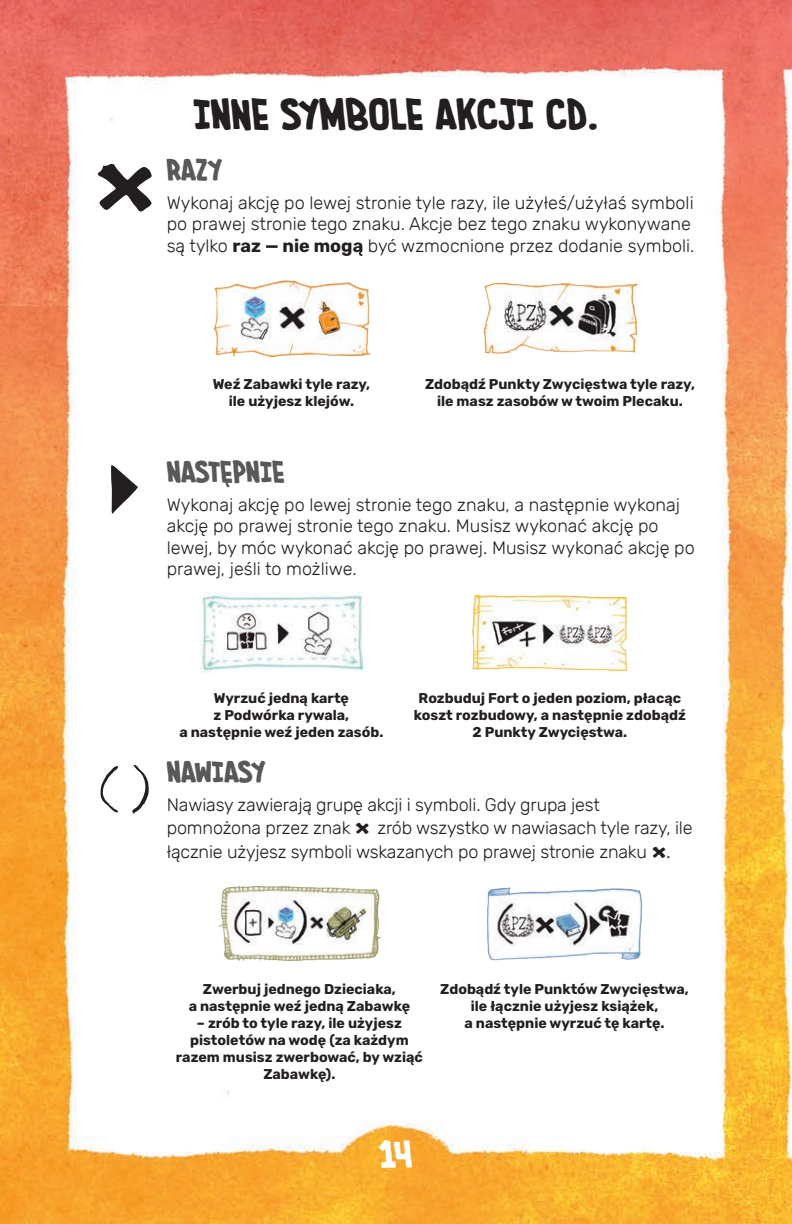
<style>
.page{position:relative;width:792px;height:1224px;background:#fff}
.page>*{position:absolute;margin:0;border:0;box-sizing:border-box;transform-origin:0 0}
.t1{font:700 35.8px "Imaginary Friend BB";color:#231f20}
.t2{font:700 32px "Imaginary Friend BB";color:#fff}
.Subheader_B{font:700 25px "Imaginary Friend BB";color:#57585a}
.Body{font:300 18px/21.6px "Rubik";color:#231f20}
.Image_Caption{font:700 14.2px/17px "Rubik";color:#231f20;text-align:center}
.s1{font-weight:700}
.s2{font-family:"Fort Icons";font-weight:400;font-size:19.6px}
.s3{font-size:19.6px}
</style>
<div class="page">
<img style="left:0;top:0;width:792px;height:1224px">
<svg style="left:97px;top:163px;width:55px;height:49px"></svg>
<img style="left:210px;top:278px;width:162px;height:80px">
<img style="left:481px;top:279px;width:158px;height:78px">
<svg style="left:111px;top:465px;width:27px;height:49px"></svg>
<img style="left:200px;top:593px;width:162px;height:80px">
<img style="left:471px;top:594px;width:158px;height:77px">
<svg style="left:132px;top:765px;width:17px;height:49px"></svg>
<svg style="left:100px;top:766px;width:18px;height:47px"></svg>
<img style="left:218px;top:884px;width:162px;height:80px">
<img style="left:486px;top:885px;width:157px;height:78px">
<p class="t1" style="left:193px;top:88px;width:406px">INNE SYMBOLE AKCJI CD.</p>
<p class="Subheader_B" style="left:167px;top:151px;width:57px">RAZY</p>
<p class="Body" style="left:167px;top:192px;width:529px">Wykonaj akcję po lewej stronie tyle razy, ile użyłeś/użyłaś symboli po prawej stronie tego znaku. Akcje bez tego znaku wykonywane są tylko <span class="s1">raz — nie mogą</span> być wzmocnione przez dodanie symboli.</p>
<p class="Image_Caption" style="left:213px;top:376px;width:159px">Weź Zabawki tyle razy, ile użyjesz klejów.</p>
<p class="Image_Caption" style="left:425px;top:376px;width:271px">Zdobądź Punkty Zwycięstwa tyle razy, ile masz zasobów w twoim Plecaku.</p>
<p class="Subheader_B" style="left:167px;top:453px;width:119px">NASTĘPNIE</p>
<p class="Body" style="left:167px;top:494px;width:530px">Wykonaj akcję po lewej stronie tego znaku, a następnie wykonaj akcję po prawej stronie tego znaku. Musisz wykonać akcję po lewej, by móc wykonać akcję po prawej. Musisz wykonać akcję po prawej, jeśli to możliwe.</p>
<p class="Image_Caption" style="left:179px;top:690px;width:206px">Wyrzuć jedną kartę<br>z Podwórka rywala,<br>a następnie weź jeden zasób.</p>
<p class="Image_Caption" style="left:414px;top:690px;width:273px">Rozbuduj Fort o jeden poziom, płacąc koszt rozbudowy, a następnie zdobądź<br>2 Punkty Zwycięstwa.</p>
<p class="Subheader_B" style="left:167px;top:753px;width:100px">NAWIASY</p>
<p class="Body" style="left:167px;top:793px;width:527px;line-height:23.6px">Nawiasy zawierają grupę akcji i symboli. Gdy grupa jest pomnożona przez znak <span class="s2">x</span> zrób wszystko w nawiasach tyle razy, ile łącznie użyjesz symboli wskazanych po prawej stronie znaku <span class="s2">x</span><span class="s3">.</span></p>
<p class="Image_Caption" style="left:189px;top:981px;width:223px">Zwerbuj jednego Dzieciaka,<br>a następnie weź jedną Zabawkę</p>
<p class="Image_Caption" style="left:176px;top:1015px;width:248px">– zrób to tyle razy, ile użyjesz pistoletów na wodę (za każdym razem musisz zwerbować, by wziąć<br>Zabawkę).</p>
<p class="Image_Caption" style="left:440px;top:981px;width:250px">Zdobądź tyle Punktów Zwycięstwa, ile łącznie użyjesz książek,<br>a następnie wyrzuć tę kartę.</p>
<h2 class="t2" style="left:379px;top:1129px;width:35px">14</h2>
</div>
